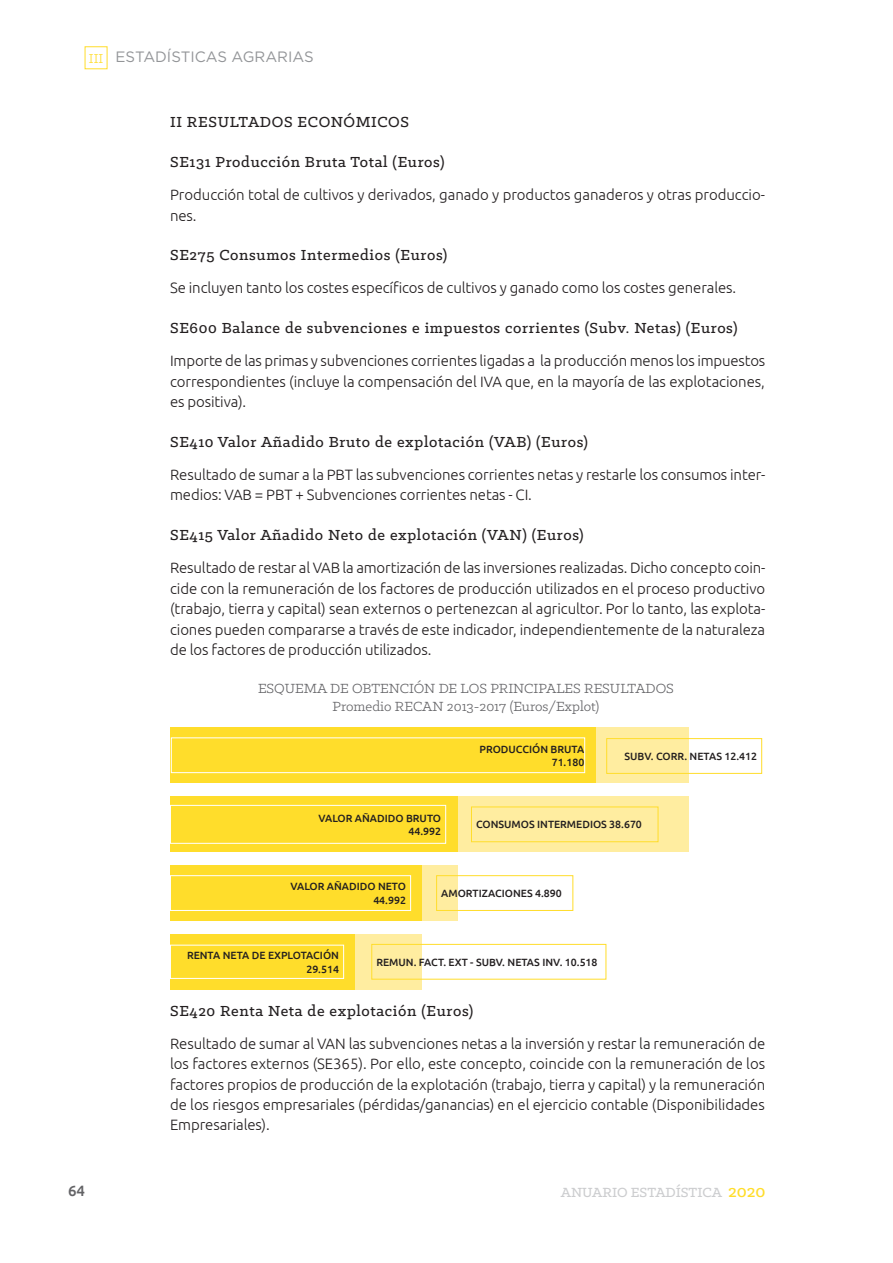
<style>
.page{position:relative;width:893px;height:1263px;background:#fff}
.page>*{position:absolute;margin:0;border:0;box-sizing:border-box;transform-origin:0 0}
.t1{font:500 16.5px "Klinic Slab";letter-spacing:.04em;color:#231f20}
.t2{font:300 15px/20.4px "Ubuntu";letter-spacing:-.005em;color:#231f20;text-align:justify}
.t3{font:15px/18px "Klinic Slab";color:#636366;text-align:center}
.t4{font:15px "Gotham";color:#939598}
.t5{font:500 15px "Klinic Slab";color:#cccdcf}
.t6{font:500 15px "Ubuntu";color:#636366}
.t7{font:500 10.5px/13.5px "Ubuntu";color:#231f20;text-align:right}
.s1{font-family:"Klinic Slab";font-size:14.7px;color:#ffdd2b}
.s2{font-size:18.9px;color:#ffdd2b}
</style>
<div class="page">
<div style="left:85px;top:46px;width:22px;height:23px;border:1px solid #ffdd2b"></div>
<div style="left:170px;top:727px;width:426px;height:56px;background:#ffdd2b"></div>
<div style="left:596px;top:727px;width:93px;height:56px;background:#ffeda0"></div>
<div style="left:457px;top:796px;width:232px;height:56px;background:#ffeda0"></div>
<div style="left:422px;top:865px;width:35px;height:56px;background:#ffeda0"></div>
<div style="left:355px;top:934px;width:67px;height:55px;background:#ffeda0"></div>
<div style="left:170px;top:796px;width:287px;height:56px;background:#ffdd2b"></div>
<div style="left:170px;top:865px;width:252px;height:56px;background:#ffdd2b"></div>
<div style="left:170px;top:934px;width:185px;height:55px;background:#ffdd2b"></div>
<div style="left:171px;top:737px;width:414px;height:36px;border:1px solid #fff"></div>
<div style="left:606px;top:738px;width:156px;height:36px;border:1px solid #ffdd2b"></div>
<div style="left:471px;top:806px;width:187px;height:36px;border:1px solid #ffdd2b"></div>
<div style="left:436px;top:875px;width:137px;height:36px;border:1px solid #ffdd2b"></div>
<div style="left:371px;top:944px;width:235px;height:35px;border:1px solid #ffdd2b"></div>
<div style="left:170px;top:805px;width:276px;height:39px;border:1px solid #fff"></div>
<div style="left:170px;top:875px;width:241px;height:36px;border:1px solid #fff"></div>
<div style="left:170px;top:945px;width:174px;height:34px;border:1px solid #fff"></div>
<p class="t4" style="left:89px;top:49px;width:226px"><span class="s1">III</span> ESTADÍSTICAS AGRARIAS</p>
<p class="t1" style="left:170px;top:111px;width:241px">II RESULTADOS ECONÓMICOS</p>
<p class="t1" style="left:170px;top:151px;width:276px">SE131 Producción Bruta Total (Euros)</p>
<p class="t2" style="left:170px;top:184px;width:596px">Producción total de cultivos y derivados, ganado y productos ganaderos y otras produccio&shy;nes.</p>
<p class="t1" style="left:170px;top:245px;width:279px">SE275 Consumos Intermedios (Euros)</p>
<p class="t2" style="left:170px;top:277px;width:568px">Se incluyen tanto los costes específicos de cultivos y ganado como los costes generales.</p>
<p class="t1" style="left:170px;top:317px;width:569px">SE600 Balance de subvenciones e impuestos corrientes (Subv. Netas) (Euros)</p>
<p class="t2" style="left:170px;top:350px;width:597px">Importe de las primas y subvenciones corrientes ligadas a la producción menos los impuestos correspondientes (incluye la compensación del IVA que, en la mayoría de las explotaciones, es positiva).</p>
<p class="t1" style="left:170px;top:431px;width:419px">SE410 Valor Añadido Bruto de explotación (VAB) (Euros)</p>
<p class="t2" style="left:170px;top:464px;width:597px">Resultado de sumar a la PBT las subvenciones corrientes netas y restarle los consumos inter&shy;medios: VAB = PBT + Subvenciones corrientes netas - CI.</p>
<p class="t1" style="left:170px;top:524px;width:415px">SE415 Valor Añadido Neto de explotación (VAN) (Euros)</p>
<p class="t2" style="left:170px;top:557px;width:597px">Resultado de restar al VAB la amortización de las inversiones realizadas. Dicho concepto coin&shy;cide con la remuneración de los factores de producción utilizados en el proceso productivo (trabajo, tierra y capital) sean externos o pertenezcan al agricultor. Por lo tanto, las explota&shy;ciones pueden compararse a través de este indicador, independientemente de la naturaleza de los factores de producción utilizados.</p>
<p class="t3" style="left:258px;top:679px;width:417px">ESQUEMA DE OBTENCIÓN DE LOS PRINCIPALES RESULTADOS<br>Promedio RECAN 2013-2017 (Euros/Explot)</p>
<p class="t7" style="left:480px;top:742px;width:106px">PRODUCCIÓN BRUTA<br>71.180</p>
<p class="t7" style="left:625px;top:749px;width:134px">SUBV. CORR. NETAS 12.412</p>
<p class="t7" style="left:319px;top:811px;width:124px">VALOR AÑADIDO BRUTO<br>44.992</p>
<p class="t7" style="left:476px;top:817px;width:167px">CONSUMOS INTERMEDIOS 38.670</p>
<p class="t7" style="left:291px;top:879px;width:117px">VALOR AÑADIDO NETO<br>44.992</p>
<p class="t7" style="left:441px;top:886px;width:122px">AMORTIZACIONES 4.890</p>
<p class="t7" style="left:187px;top:948px;width:153px">RENTA NETA DE EXPLOTACIÓN<br>29.514</p>
<p class="t1" style="left:170px;top:1000px;width:305px">SE420 Renta Neta de explotación (Euros)</p>
<p class="t2" style="left:170px;top:1033px;width:597px">Resultado de sumar al VAN las subvenciones netas a la inversión y restar la remuneración de los factores externos (SE365). Por ello, este concepto, coincide con la remuneración de los factores propios de producción de la explotación (trabajo, tierra y capital) y la remuneración de los riesgos empresariales (pérdidas/ganancias) en el ejercicio contable (Disponibilidades Empresariales).</p>
<p class="t7" style="left:376px;top:955px;width:223px">REMUN. FACT. EXT - SUBV. NETAS INV. 10.518</p>
<p class="t6" style="left:68px;top:1181px;width:19px">64</p>
<p class="t5" style="left:561px;top:1183px;width:206px">ANUARIO ESTADÍSTICA <span class="s2">2020</span></p>
</div>
